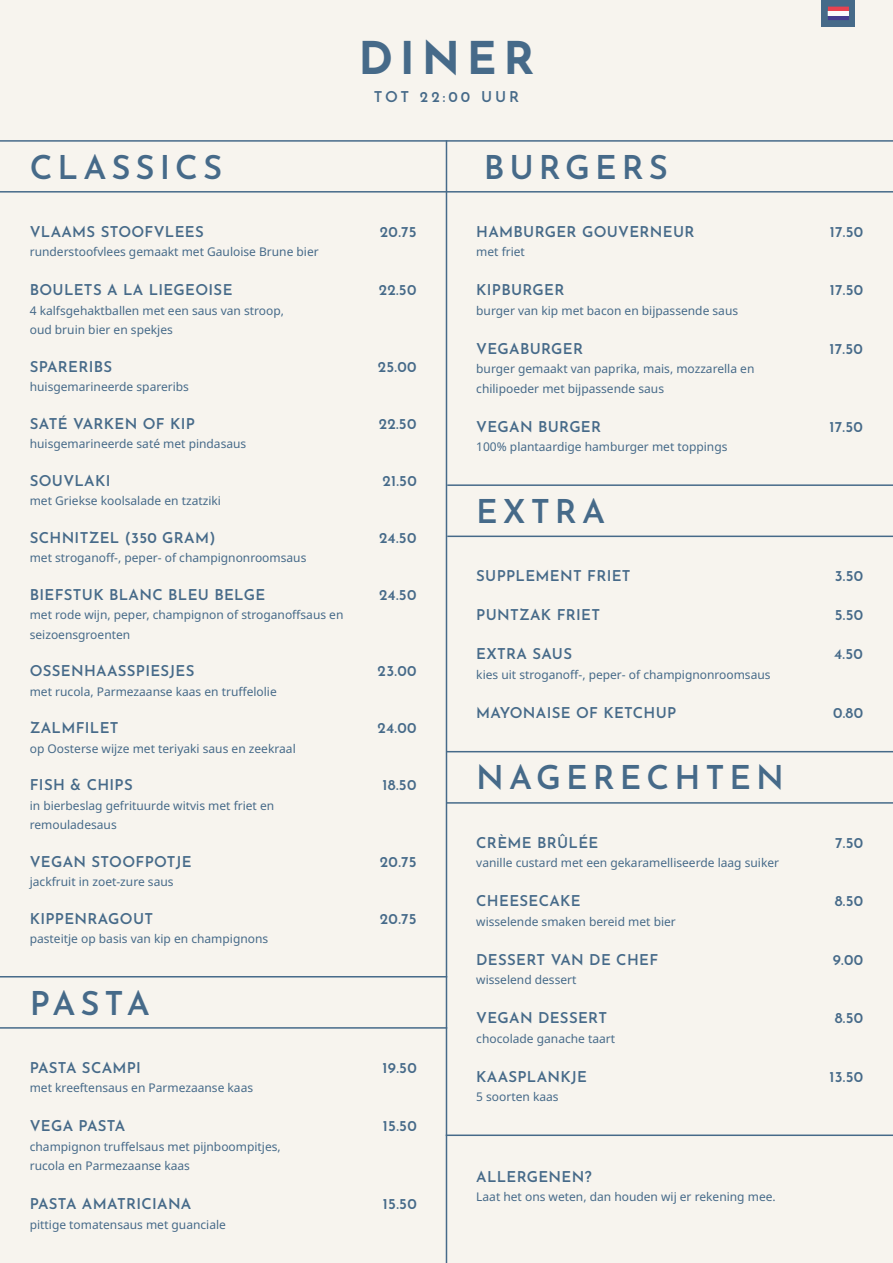
<style>
.page{position:relative;width:893px;height:1263px;background:#f7f4ee}
.page>*{position:absolute;margin:0;border:0;box-sizing:border-box;transform-origin:0 0}
.t1{font:700 45px "Josefin Sans";letter-spacing:.15em;color:#466a89}
.t2{font:600 33px "Josefin Sans";letter-spacing:.15em;color:#466a89}
.t3{font:600 15px "Josefin Sans";letter-spacing:.02em;color:#466a89}
.t4{font:600 15px "Josefin Sans";letter-spacing:.2em;color:#466a89}
.t5{font:12px/19.5px "Noto Sans";color:#466a89}
</style>
<div class="page">
<svg style="left:0;top:140px;width:893px;height:53px"></svg>
<hr style="left:446px;top:140px;width:1px;height:1123px;background:#466a89">
<hr style="left:0;top:1027px;width:447px;height:2px;background:#466a89">
<hr style="left:0;top:976px;width:447px;height:1px;background:#466a89">
<hr style="left:447px;top:484px;width:446px;height:2px;background:#466a89">
<hr style="left:447px;top:536px;width:446px;height:1px;background:#466a89">
<hr style="left:446px;top:802px;width:447px;height:2px;background:#466a89">
<hr style="left:446px;top:751px;width:447px;height:1px;background:#466a89">
<div style="left:821px;top:0;width:34px;height:27px;background:#466a89"></div>
<svg style="left:828px;top:6px;width:21px;height:14px"></svg>
<div style="left:828px;top:11px;width:21px;height:5px;background:#fafafb"></div>
<hr style="left:446px;top:1134px;width:447px;height:2px;background:#466a89">
<h2 class="t2" style="left:30px;top:139px;width:194px">CLASSICS</h2>
<h1 class="t1" style="left:358px;top:18px;width:177px">DINER</h1>
<p class="t4" style="left:374px;top:84px;width:147px">TOT 22:00 UUR</p>
<h2 class="t2" style="left:484px;top:139px;width:186px">BURGERS</h2>
<p class="t3" style="left:30px;top:219px;width:176px">VLAAMS STOOFVLEES</p>
<p class="t3" style="left:380px;top:219px;width:38px">20.75</p>
<p class="t5" style="left:30px;top:243px;width:290px">runderstoofvlees gemaakt met Gauloise Brune bier</p>
<p class="t3" style="left:30px;top:277px;width:204px">BOULETS A LA LIEGEOISE</p>
<p class="t3" style="left:379px;top:277px;width:39px">22.50</p>
<p class="t5" style="left:30px;top:301px;width:256px">4 kalfsgehaktballen met een saus van stroop, oud bruin bier en spekjes</p>
<p class="t3" style="left:30px;top:354px;width:84px">SPARERIBS</p>
<p class="t3" style="left:378px;top:354px;width:40px">25.00</p>
<p class="t5" style="left:30px;top:378px;width:161px">huisgemarineerde spareribs</p>
<p class="t3" style="left:30px;top:411px;width:167px">SATÉ VARKEN OF KIP</p>
<p class="t3" style="left:379px;top:411px;width:39px">22.50</p>
<p class="t5" style="left:30px;top:435px;width:218px">huisgemarineerde saté met pindasaus</p>
<p class="t3" style="left:30px;top:468px;width:82px">SOUVLAKI</p>
<p class="t3" style="left:382px;top:468px;width:36px">21.50</p>
<p class="t5" style="left:30px;top:492px;width:193px">met Griekse koolsalade en tzatziki</p>
<p class="t3" style="left:30px;top:525px;width:187px">SCHNITZEL (350 GRAM)</p>
<p class="t3" style="left:379px;top:525px;width:39px">24.50</p>
<p class="t5" style="left:30px;top:549px;width:278px">met stroganoff-, peper- of champignonroomsaus</p>
<p class="t3" style="left:30px;top:582px;width:237px">BIEFSTUK BLANC BLEU BELGE</p>
<p class="t3" style="left:379px;top:582px;width:39px">24.50</p>
<p class="t5" style="left:30px;top:606px;width:315px">met rode wijn, peper, champignon of stroganoffsaus en seizoensgroenten</p>
<p class="t3" style="left:30px;top:658px;width:166px">OSSENHAASSPIESJES</p>
<p class="t3" style="left:378px;top:658px;width:40px">23.00</p>
<p class="t5" style="left:30px;top:682px;width:249px">met rucola, Parmezaanse kaas en truffelolie</p>
<p class="t3" style="left:30px;top:715px;width:90px">ZALMFILET</p>
<p class="t3" style="left:377px;top:715px;width:40px">24.00</p>
<p class="t5" style="left:30px;top:739px;width:267px">op Oosterse wijze met teriyaki saus en zeekraal</p>
<p class="t3" style="left:30px;top:772px;width:105px">FISH &amp; CHIPS</p>
<p class="t3" style="left:383px;top:772px;width:35px">18.50</p>
<p class="t5" style="left:30px;top:796px;width:246px">in bierbeslag gefrituurde witvis met friet en remouladesaus</p>
<p class="t3" style="left:30px;top:849px;width:163px">VEGAN STOOFPOTJE</p>
<p class="t3" style="left:380px;top:849px;width:38px">20.75</p>
<p class="t5" style="left:30px;top:873px;width:145px">jackfruit in zoet-zure saus</p>
<p class="t3" style="left:30px;top:906px;width:125px">KIPPENRAGOUT</p>
<p class="t3" style="left:380px;top:906px;width:38px">20.75</p>
<p class="t5" style="left:30px;top:930px;width:240px">pasteitje op basis van kip en champignons</p>
<h2 class="t2" style="left:30px;top:975px;width:122px">PASTA</h2>
<p class="t3" style="left:30px;top:1055px;width:113px">PASTA SCAMPI</p>
<p class="t3" style="left:383px;top:1055px;width:36px">19.50</p>
<p class="t5" style="left:30px;top:1079px;width:225px">met kreeftensaus en Parmezaanse kaas</p>
<p class="t3" style="left:30px;top:1113px;width:97px">VEGA PASTA</p>
<p class="t3" style="left:383px;top:1113px;width:35px">15.50</p>
<p class="t5" style="left:30px;top:1137px;width:252px">champignon truffelsaus met pijnboompitjes, rucola en Parmezaanse kaas</p>
<p class="t3" style="left:30px;top:1191px;width:163px">PASTA AMATRICIANA</p>
<p class="t3" style="left:383px;top:1191px;width:35px">15.50</p>
<p class="t5" style="left:30px;top:1215px;width:198px">pittige tomatensaus met guanciale</p>
<p class="t3" style="left:476px;top:219px;width:220px">HAMBURGER GOUVERNEUR</p>
<p class="t3" style="left:830px;top:219px;width:35px">17.50</p>
<p class="t5" style="left:476px;top:243px;width:50px">met friet</p>
<p class="t3" style="left:476px;top:277px;width:90px">KIPBURGER</p>
<p class="t3" style="left:830px;top:277px;width:35px">17.50</p>
<p class="t5" style="left:476px;top:301px;width:263px">burger van kip met bacon en bijpassende saus</p>
<p class="t3" style="left:476px;top:336px;width:108px">VEGABURGER</p>
<p class="t3" style="left:829px;top:336px;width:35px">17.50</p>
<p class="t5" style="left:476px;top:360px;width:280px">burger gemaakt van paprika, mais, mozzarella en chilipoeder met bijpassende saus</p>
<p class="t3" style="left:476px;top:414px;width:126px">VEGAN BURGER</p>
<p class="t3" style="left:829px;top:414px;width:35px">17.50</p>
<p class="t5" style="left:476px;top:438px;width:253px">100% plantaardige hamburger met toppings</p>
<h2 class="t2" style="left:476px;top:483px;width:130px">EXTRA</h2>
<p class="t3" style="left:476px;top:563px;width:156px">SUPPLEMENT FRIET</p>
<p class="t3" style="left:835px;top:563px;width:30px">3.50</p>
<p class="t3" style="left:476px;top:602px;width:125px">PUNTZAK FRIET</p>
<p class="t3" style="left:835px;top:602px;width:30px">5.50</p>
<p class="t3" style="left:476px;top:641px;width:97px">EXTRA SAUS</p>
<p class="t3" style="left:834px;top:641px;width:30px">4.50</p>
<p class="t5" style="left:476px;top:665px;width:296px">kies uit stroganoff-, peper- of champignonroomsaus</p>
<p class="t3" style="left:476px;top:700px;width:202px">MAYONAISE OF KETCHUP</p>
<p class="t3" style="left:833px;top:700px;width:32px">0.80</p>
<h2 class="t2" style="left:476px;top:749px;width:309px">NAGERECHTEN</h2>
<p class="t3" style="left:476px;top:830px;width:124px">CRÈME BRÛLÉE</p>
<p class="t3" style="left:835px;top:830px;width:30px">7.50</p>
<p class="t5" style="left:476px;top:854px;width:304px">vanille custard met een gekaramelliseerde laag suiker</p>
<p class="t3" style="left:476px;top:888px;width:106px">CHEESECAKE</p>
<p class="t3" style="left:835px;top:888px;width:30px">8.50</p>
<p class="t5" style="left:476px;top:912px;width:201px">wisselende smaken bereid met bier</p>
<p class="t3" style="left:476px;top:947px;width:183px">DESSERT VAN DE CHEF</p>
<p class="t3" style="left:833px;top:947px;width:32px">9.00</p>
<p class="t5" style="left:476px;top:971px;width:102px">wisselend dessert</p>
<p class="t3" style="left:476px;top:1005px;width:132px">VEGAN DESSERT</p>
<p class="t3" style="left:835px;top:1005px;width:30px">8.50</p>
<p class="t5" style="left:476px;top:1029px;width:140px">chocolade ganache taart</p>
<p class="t3" style="left:476px;top:1064px;width:112px">KAASPLANKJE</p>
<p class="t3" style="left:829px;top:1064px;width:35px">13.50</p>
<p class="t5" style="left:476px;top:1088px;width:84px">5 soorten kaas</p>
<p class="t3" style="left:476px;top:1164px;width:117px">ALLERGENEN?</p>
<p class="t5" style="left:476px;top:1187px;width:301px">Laat het ons weten, dan houden wij er rekening mee.</p>
</div>
